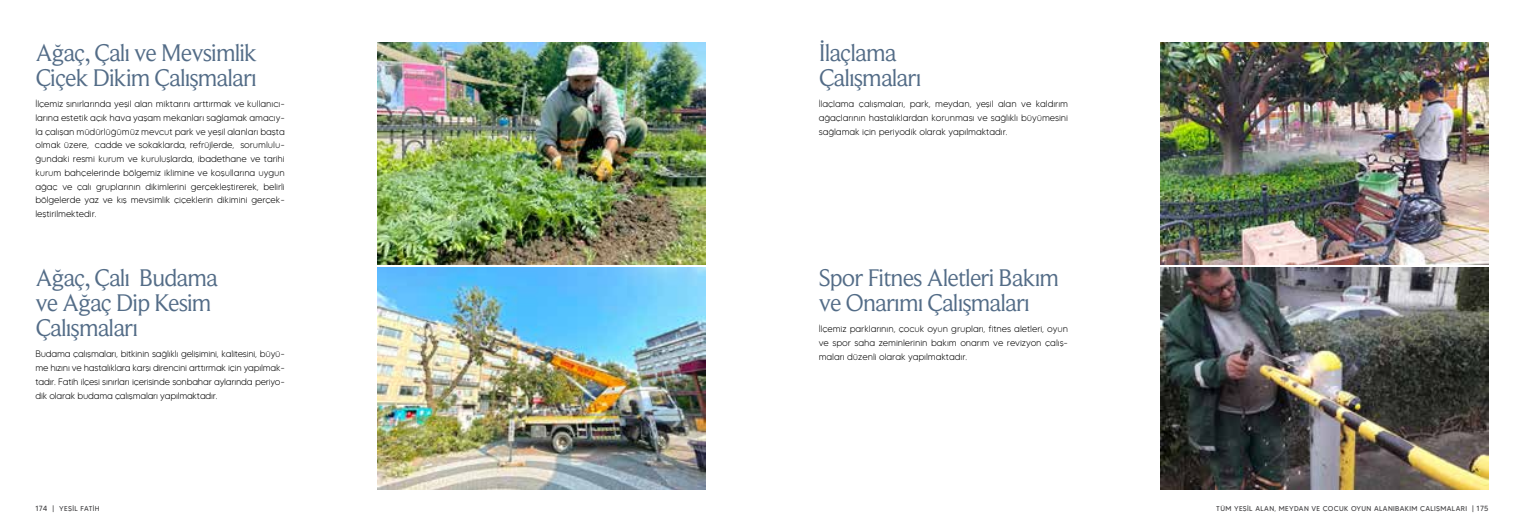
<style>
.page{position:relative;width:1524px;height:532px;background:#fff}
.page>*{position:absolute;margin:0;border:0;box-sizing:border-box;transform-origin:0 0}
.t1{font:25px/25px "Beaufort Pro";letter-spacing:-.035em;color:#536c87}
.t2{font:300 9.38px/13.8px "Tommy Soft";letter-spacing:-.01em;color:#000;text-align:justify}
.t3{font:7px "Tommy Soft";letter-spacing:.05em;color:#414042}
.s1{font-size:7.5px}
</style>
<div class="page">
<img style="left:377px;top:43px;width:328px;height:221px">
<img style="left:1160px;top:43px;width:328px;height:221px">
<img style="left:377px;top:268px;width:328px;height:221px">
<img style="left:1160px;top:268px;width:328px;height:221px">
<h1 class="t1" style="left:35px;top:40px;width:223px">Ağaç, Çalı ve Mevsimlik<br>Çiçek Dikim Çalışmaları</h1>
<p class="t2" style="left:35px;top:97px;width:251px">İlçemiz sınırlarında yeşil alan miktarını arttırmak ve kullanıcı&shy;larına estetik açık hava yaşam mekanları sağlamak amacıy&shy;la çalışan müdürlüğümüz mevcut park ve yeşil alanları başta olmak üzere, cadde ve sokaklarda, refrüjlerde, sorumlulu&shy;ğundaki resmi kurum ve kuruluşlarda, ibadethane ve tarihi kurum bahçelerinde bölgemiz iklimine ve koşullarına uygun ağaç ve çalı gruplarının dikimlerini gerçekleştirerek, belirli bölgelerde yaz ve kış mevsimlik çiçeklerin dikimini gerçek&shy;leştirilmektedir.</p>
<h1 class="t1" style="left:35px;top:265px;width:184px">Ağaç, Çalı Budama ve Ağaç Dip Kesim<br>Çalışmaları</h1>
<p class="t2" style="left:35px;top:347px;width:251px">Budama çalışmaları, bitkinin sağlıklı gelişimini, kalitesini, büyü&shy;me hızını ve hastalıklara karşı direncini arttırmak için yapılmak&shy;tadır. Fatih ilçesi sınırları içerisinde sonbahar aylarında periyo&shy;dik olarak budama çalışmaları yapılmaktadır.</p>
<h1 class="t1" style="left:819px;top:40px;width:104px">İlaçlama<br>Çalışmaları</h1>
<p class="t2" style="left:819px;top:97px;width:251px">İlaçlama çalışmaları, park, meydan, yeşil alan ve kaldırım ağaçlarının hastalıklardan korunması ve sağlıklı büyümesini sağlamak için periyodik olarak yapılmaktadır.</p>
<h1 class="t1" style="left:819px;top:265px;width:242px">Spor Fitnes Aletleri Bakım ve Onarımı Çalışmaları</h1>
<p class="t2" style="left:819px;top:322px;width:251px">İlçemiz parklarının, çocuk oyun grupları, fitnes aletleri, oyun ve spor saha zeminlerinin bakım onarım ve revizyon çalış&shy;maları düzenli olarak yapılmaktadır.</p>
<p class="t3" style="left:35px;top:504px;width:66px"><span class="s1">174 |</span> YEŞİL FATİH</p>
<p class="t3" style="left:1216px;top:504px;width:274px">TÜM YEŞİL ALAN, MEYDAN VE ÇOCUK OYUN ALANIBAKIM ÇALIŞMALARI <span class="s1">| 175</span></p>
</div>
